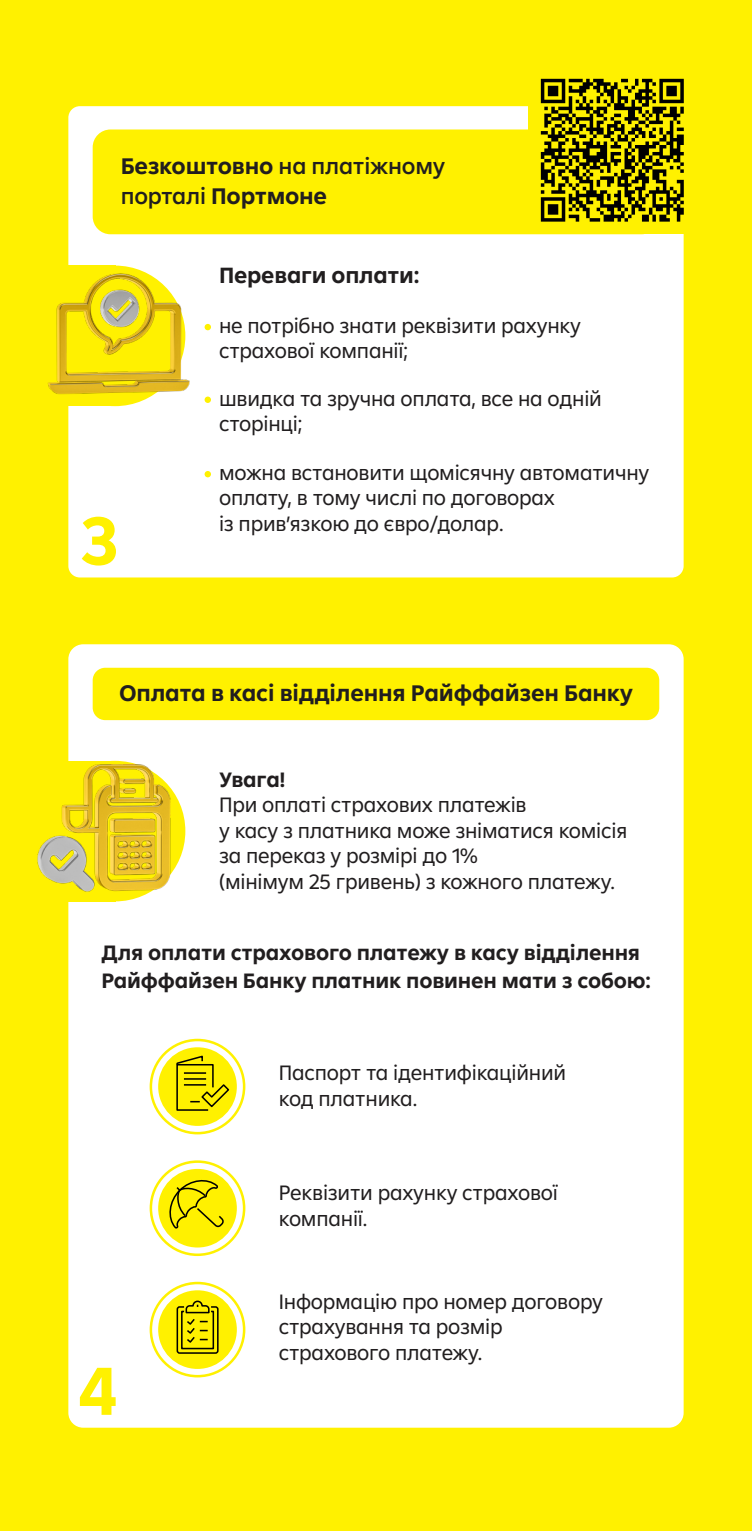
<style>
.page{position:relative;width:752px;height:1531px;background:#fff}
.page>*{position:absolute;margin:0;border:0;box-sizing:border-box;transform-origin:0 0}
.t1{font:700 69.25px "Amalia";color:#fff100}
.t2{font:700 23px/30px "Amalia";letter-spacing:-.01em;color:#211e1f}
.t3{font:700 22.5px "Amalia";letter-spacing:-.01em;color:#211e1f}
.t4{font:21.25px/25.5px "Amalia";letter-spacing:-.01em;color:#211e1f}
.t5{font:700 21.25px/27.5px "Amalia";letter-spacing:-.01em;color:#211e1f}
.s1{font-weight:500}
</style>
<div class="page">
<div style="left:0;top:0;width:751px;height:1531px;background:#fff100"></div>
<div style="left:68px;top:106px;width:615px;height:471px;background:#fff;border-radius:12px"></div>
<div style="left:204px;top:471px;width:7px;height:6px;background:#fff100;border-radius:50%"></div>
<div style="left:93px;top:129px;width:566px;height:105px;background:#fff100;border-radius:18px"></div>
<div style="left:68px;top:644px;width:615px;height:783px;background:#fff;border-radius:15px"></div>
<div style="left:93px;top:668px;width:566px;height:52px;background:#fff100;border-radius:13px"></div>
<img style="left:37px;top:757px;width:142px;height:144px">
<div style="left:528px;top:69px;width:165px;height:165px;background:#fff100"></div>
<svg style="left:540px;top:79px;width:143px;height:143px"></svg>
<img style="left:47px;top:252px;width:164px;height:165px">
<svg style="left:149px;top:1039px;width:96px;height:95px"></svg>
<svg style="left:149px;top:1160px;width:96px;height:96px"></svg>
<svg style="left:149px;top:1282px;width:96px;height:95px"></svg>
<p class="t2" style="left:121px;top:150px;width:326px">Безкоштовно <span class="s1">на платіжному порталі</span> Портмоне</p>
<h1 class="t1" style="left:80px;top:495px;width:40px">3</h1>
<p class="t3" style="left:219px;top:260px;width:202px">Переваги оплати:</p>
<p class="t4" style="left:219px;top:311px;width:363px">не потрібно знати реквізити рахунку страхової компанії;</p>
<p class="t4" style="left:219px;top:385px;width:384px">швидка та зручна оплата, все на одній сторінці;</p>
<p class="t4" style="left:219px;top:459px;width:431px">можна встановити щомісячну автоматичну оплату, в тому числі по договорах<br>із прив’язкою до євро/долар.</p>
<p class="t2" style="left:119px;top:677px;width:515px">Оплата в касі відділення Райффайзен Банку</p>
<p class="t5" style="left:219px;top:765px;width:67px">Увага!</p>
<p class="t4" style="left:219px;top:791px;width:409px">При оплаті страхових платежів<br>у касу з платника може зніматися комісія за переказ у розмірі до 1%<br>(мінімум 25 гривень) з кожного платежу.</p>
<p class="t5" style="left:101px;top:938px;width:550px">Для оплати страхового платежу в касу відділення<br>Райффайзен Банку платник повинен мати з собою:</p>
<p class="t4" style="left:279px;top:1059px;width:289px">Паспорт та ідентифікаційний код платника.</p>
<p class="t4" style="left:279px;top:1179px;width:280px">Реквізити рахунку страхової компанії.</p>
<h1 class="t1" style="left:77px;top:1345px;width:42px">4</h1>
<p class="t4" style="left:278px;top:1288px;width:326px">Інформацію про номер договору страхування та розмір страхового платежу.</p>
</div>
